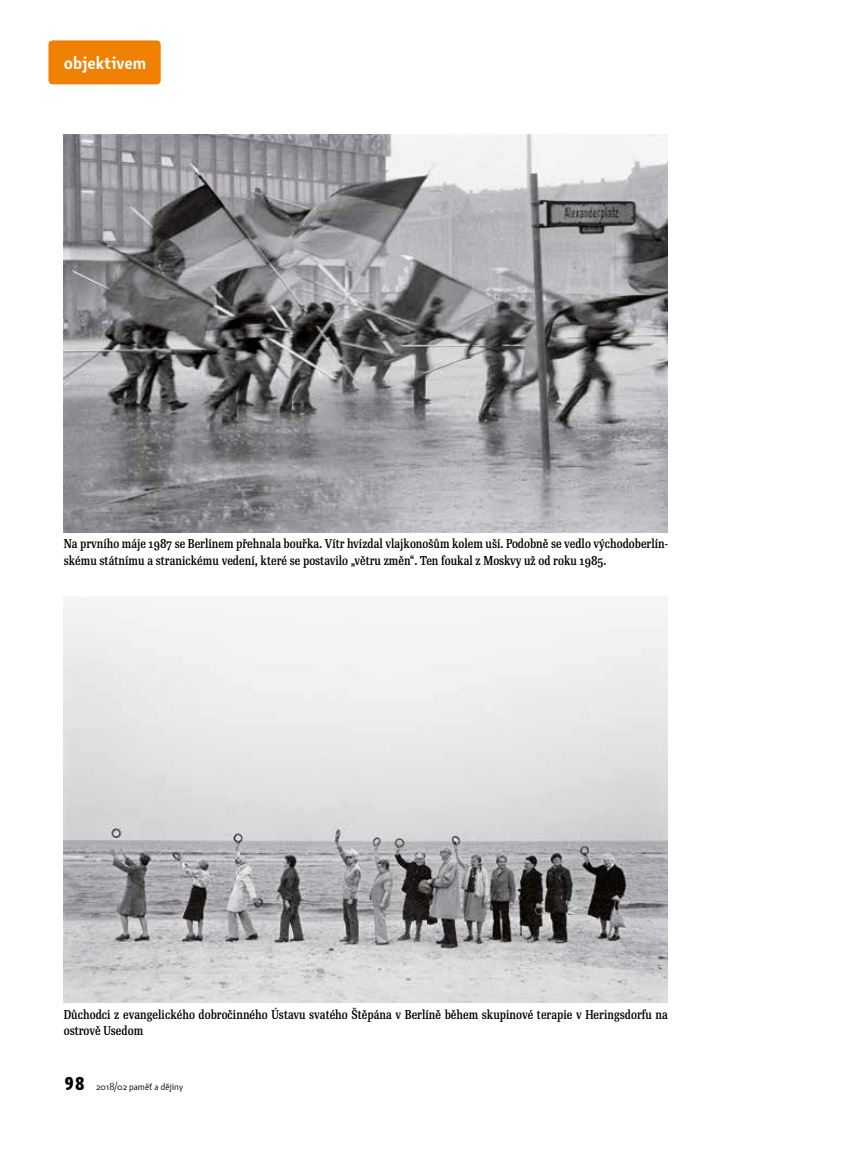
<style>
.page{position:relative;width:859px;height:1149px;background:#fff}
.page>*{position:absolute;margin:0;border:0;box-sizing:border-box;transform-origin:0 0}
.t1{font:600 18px "Botanika Std";color:#fff}
.t2{font:500 12.45px/16.2px "Re Public Std Cond";color:#000}
.t3{font:9.75px "Botanika Std";color:#000}
.s1{font-family:"Botanika Mono";font-weight:700;font-size:18px}
</style>
<div class="page">
<div style="left:48px;top:40px;width:113px;height:44px;background:#f08100;border-radius:4px"></div>
<img style="left:64px;top:135px;width:604px;height:397px">
<img style="left:64px;top:601px;width:604px;height:400px">
<h1 class="t1" style="left:64px;top:50px;width:84px">objektivem</h1>
<p class="t2" style="left:64px;top:535px;width:606px">Na prvního máje 1987 se Berlínem přehnala bouřka. Vítr hvízdal vlajkonošům kolem uší. Podobně se vedlo východoberlín&shy;skému státnímu a stranickému vedení, které se postavilo „větru změn“. Ten foukal z Moskvy už od roku 1985.</p>
<p class="t2" style="left:64px;top:1005px;width:606px">Důchodci z evangelického dobročinného Ústavu svatého Štěpána v Berlíně během skupinové terapie v Heringsdorfu na ostrově Usedom</p>
<p class="t3" style="left:64px;top:1079px;width:121px"><span class="s1">98</span> 2018/02 paměť a dějiny</p>
</div>
